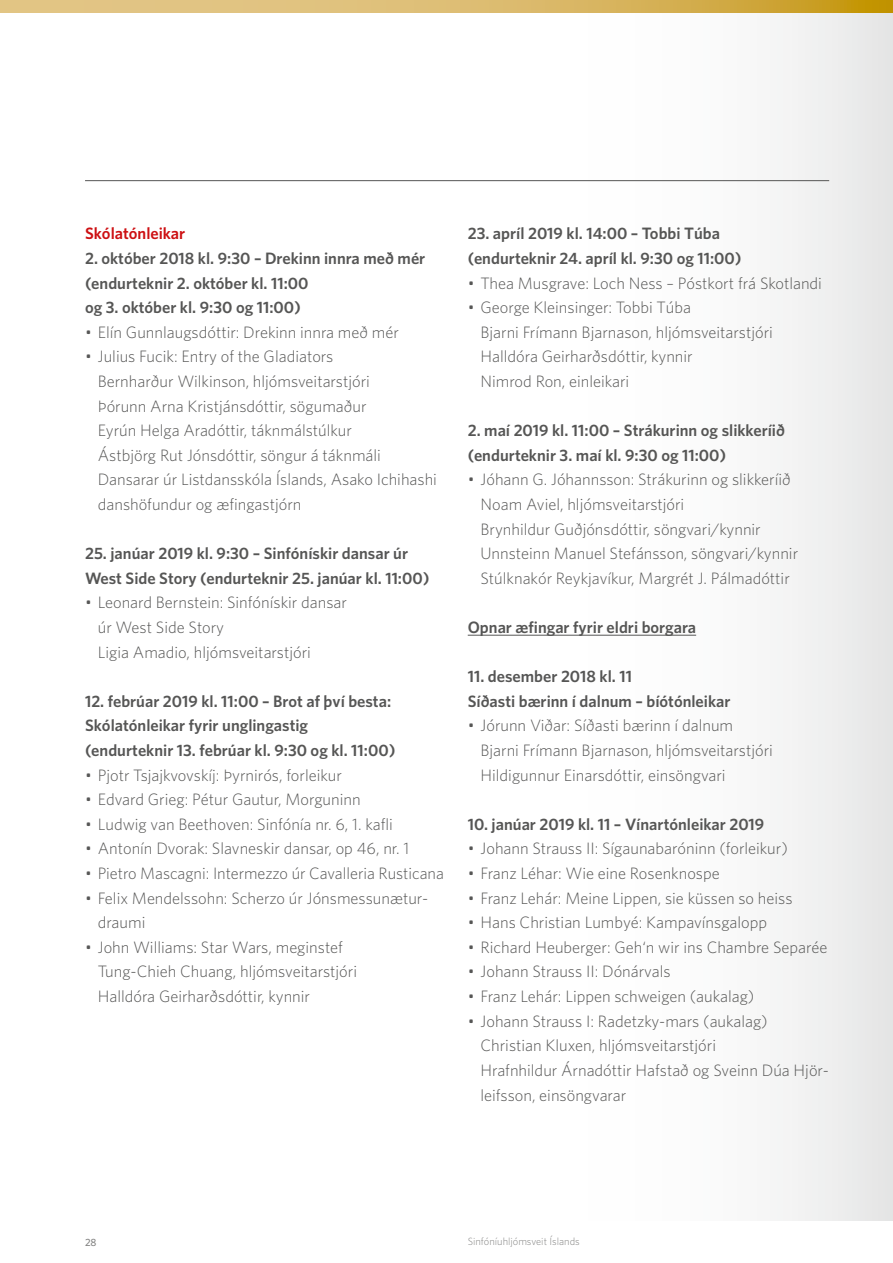
<style>
.page{position:relative;width:893px;height:1263px;background:#fff}
.page>*{position:absolute;margin:0;border:0;box-sizing:border-box;transform-origin:0 0}
.t1{font:300 16.5px/24.6px "Whitney";color:#565655}
.t2{font:600 16.5px/24.6px "Whitney";color:#565655}
.t3{font:600 16.5px "Whitney";color:#cd1013}
.t4{font:300 10.5px "Whitney";color:#838382}
.t5{font:500 10.5px "Whitney";color:#838382}
</style>
<div class="page">
<div style="left:468px;top:13px;width:425px;height:1207px;background:linear-gradient(to right,#fff,#ececec)"></div>
<svg style="left:0;top:0;width:893px;height:13px;background:#d9b764"></svg>
<hr style="left:85px;top:180px;width:744px;height:1px;background:#565655">
<hr style="left:468px;top:635px;width:228px;height:1px;background:#565655">
<p class="t3" style="left:85px;top:224px;width:102px">Skólatónleikar</p>
<p class="t2" style="left:85px;top:245px;width:342px">2. október 2018 kl. 9:30 – Drekinn innra með mér (endurteknir 2. október kl. 11:00<br>og 3. október kl. 9:30 og 11:00)</p>
<p class="t1" style="left:85px;top:319px;width:315px">• Elín Gunnlaugsdóttir: Drekinn innra með mér</p>
<p class="t1" style="left:98px;top:344px;width:341px;text-indent:-13px">• Julius Fucik: Entry of the Gladiators<br>Bernharður Wilkinson, hljómsveitarstjóri<br>Þórunn Arna Kristjánsdóttir, sögumaður<br>Eyrún Helga Aradóttir, táknmálstúlkur<br>Ástbjörg Rut Jónsdóttir, söngur á táknmáli Dansarar úr Listdansskóla Íslands, Asako Ichihashi danshöfundur og æfingastjórn</p>
<p class="t2" style="left:85px;top:541px;width:346px">25. janúar 2019 kl. 9:30 – Sinfónískir dansar úr<br>West Side Story (endurteknir 25. janúar kl. 11:00)</p>
<p class="t1" style="left:98px;top:590px;width:251px;text-indent:-13px">• Leonard Bernstein: Sinfónískir dansar úr West Side Story<br>Ligia Amadio, hljómsveitarstjóri</p>
<p class="t2" style="left:85px;top:688px;width:312px">12. febrúar 2019 kl. 11:00 – Brot af því besta:<br>Skólatónleikar fyrir unglingastig (endurteknir 13. febrúar kl. 9:30 og kl. 11:00)</p>
<p class="t1" style="left:85px;top:762px;width:258px">• Pjotr Tsjajkvovskíj: Þyrnirós, forleikur</p>
<p class="t1" style="left:85px;top:787px;width:277px">• Edvard Grieg: Pétur Gautur, Morguninn</p>
<p class="t1" style="left:85px;top:811px;width:309px">• Ludwig van Beethoven: Sinfónía nr. 6, 1. kafli</p>
<p class="t1" style="left:85px;top:836px;width:326px">• Antonín Dvorak: Slavneskir dansar, op 46, nr. 1</p>
<p class="t1" style="left:85px;top:861px;width:360px">• Pietro Mascagni: Intermezzo úr Cavalleria Rusticana</p>
<p class="t1" style="left:98px;top:885px;width:330px;text-indent:-13px">• Felix Mendelssohn: Scherzo úr Jónsmessunætur&shy;draumi</p>
<p class="t1" style="left:98px;top:934px;width:261px;text-indent:-13px">• John Williams: Star Wars, meginstef<br>Tung-Chieh Chuang, hljómsveitarstjóri<br>Halldóra Geirharðsdóttir, kynnir</p>
<p class="t2" style="left:468px;top:221px;width:275px">23. apríl 2019 kl. 14:00 – Tobbi Túba (endurteknir 24. apríl kl. 9:30 og 11:00)</p>
<p class="t1" style="left:468px;top:270px;width:356px">• Thea Musgrave: Loch Ness – Póstkort frá Skotlandi</p>
<p class="t1" style="left:480px;top:295px;width:294px;text-indent:-13px">• George Kleinsinger: Tobbi Túba<br>Bjarni Frímann Bjarnason, hljómsveitarstjóri Halldóra Geirharðsdóttir, kynnir<br>Nimrod Ron, einleikari</p>
<p class="t2" style="left:468px;top:418px;width:319px">2. maí 2019 kl. 11:00 – Strákurinn og slikkeríið (endurteknir 3. maí kl. 9:30 og 11:00)</p>
<p class="t1" style="left:480px;top:467px;width:319px;text-indent:-13px">• Jóhann G. Jóhannsson: Strákurinn og slikkeríið Noam Aviel, hljómsveitarstjóri<br>Brynhildur Guðjónsdóttir, söngvari/kynnir Unnsteinn Manuel Stefánsson, söngvari/kynnir Stúlknakór Reykjavíkur, Margrét J. Pálmadóttir</p>
<p class="t2" style="left:468px;top:614px;width:230px">Opnar æfingar fyrir eldri borgara</p>
<p class="t2" style="left:468px;top:664px;width:264px">11. desember 2018 kl. 11<br>Síðasti bærinn í dalnum – bíótónleikar</p>
<p class="t1" style="left:480px;top:713px;width:294px;text-indent:-13px">• Jórunn Viðar: Síðasti bærinn í dalnum<br>Bjarni Frímann Bjarnason, hljómsveitarstjóri<br>Hildigunnur Einarsdóttir, einsöngvari</p>
<p class="t2" style="left:468px;top:811px;width:298px">10. janúar 2019 kl. 11 – Vínartónleikar 2019</p>
<p class="t1" style="left:468px;top:836px;width:322px">• Johann Strauss II: Sígaunabaróninn (forleikur)</p>
<p class="t1" style="left:468px;top:861px;width:253px">• Franz Léhar: Wie eine Rosenknospe</p>
<p class="t1" style="left:468px;top:885px;width:326px">• Franz Lehár: Meine Lippen, sie küssen so heiss</p>
<p class="t1" style="left:468px;top:910px;width:301px">• Hans Christian Lumbyé: Kampavínsgalopp</p>
<p class="t1" style="left:468px;top:934px;width:361px">• Richard Heuberger: Geh‘n wir ins Chambre Separée</p>
<p class="t1" style="left:468px;top:959px;width:204px">• Johann Strauss II: Dónárvals</p>
<p class="t1" style="left:468px;top:984px;width:288px">• Franz Lehár: Lippen schweigen (aukalag)</p>
<p class="t1" style="left:480px;top:1008px;width:350px;text-indent:-13px">• Johann Strauss I: Radetzky-mars (aukalag)<br>Christian Kluxen, hljómsveitarstjóri<br>Hrafnhildur Árnadóttir Hafstað og Sveinn Dúa Hjör&shy;leifsson, einsöngvarar</p>
<p class="t5" style="left:85px;top:1235px;width:13px">28</p>
<p class="t4" style="left:468px;top:1236px;width:114px">Sinfóníuhljómsveit Íslands</p>
</div>
